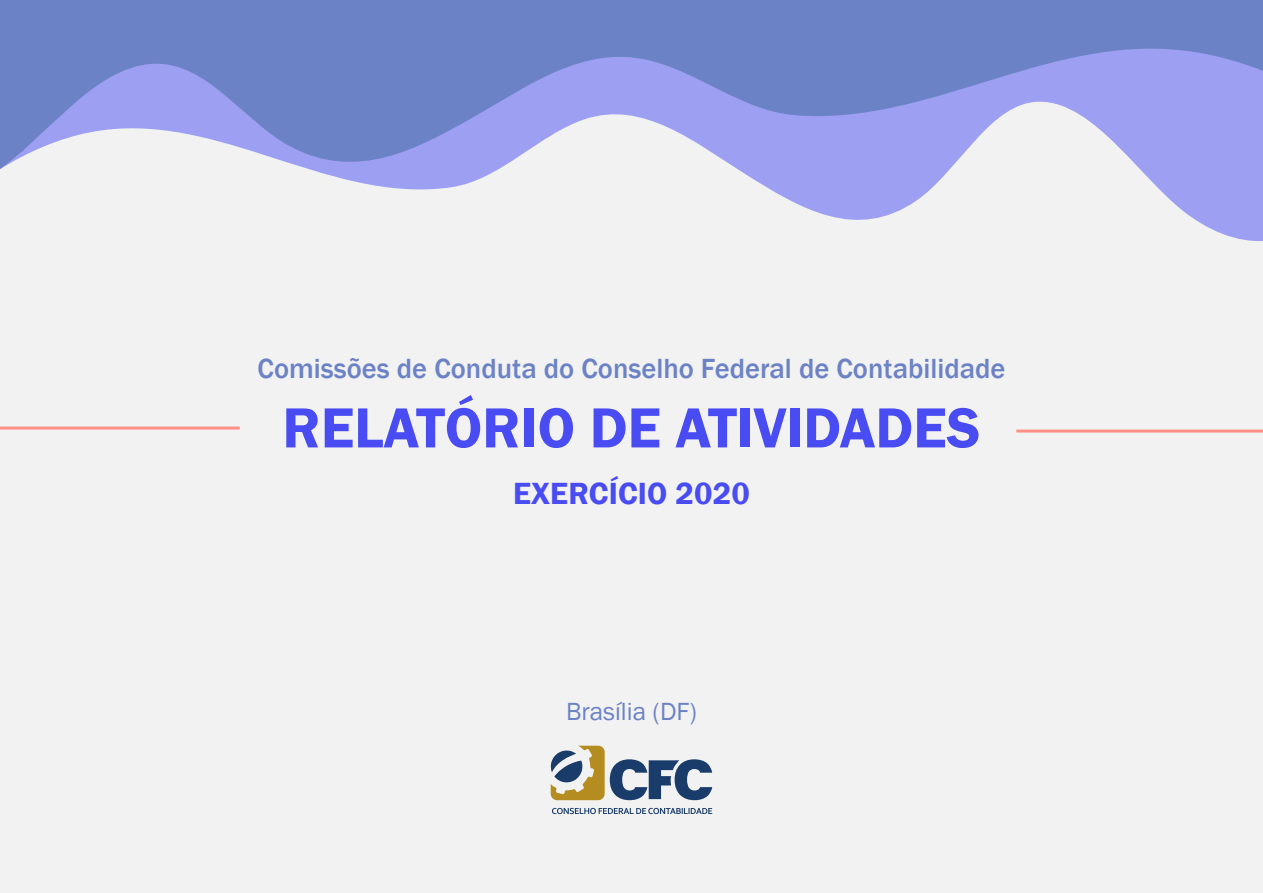
<style>
.page{position:relative;width:1263px;height:893px;background:#f2f2f2}
.page>*{position:absolute;margin:0;border:0;box-sizing:border-box;transform-origin:0 0}
.numero{font:600 58.5px "Franklin Gothic";color:#494cf3}
.numero-2{font:600 31.5px "Franklin Gothic";letter-spacing:.005em;color:#494cf3}
.numero-3{font:500 28.5px "Franklin Gothic";color:#6c82c6}
.numero-4{font:25.5px "Franklin Gothic";color:#6c82c6}
</style>
<div class="page">
<svg style="left:790px;top:200px;width:473px;height:42px"></svg>
<svg style="left:0;top:0;width:1263px;height:200px"></svg>
<svg style="left:552px;top:808px;width:160px;height:6px"></svg>
<svg style="left:550px;top:746px;width:162px;height:54px"></svg>
<hr style="left:0;top:427px;width:240px;height:3px;background:#fd9185">
<hr style="left:1016px;top:430px;width:247px;height:3px;background:#fd9185">
<p class="numero-3" style="left:258px;top:351px;width:749px">Comissões de Conduta do Conselho Federal de Contabilidade</p>
<p class="numero" style="left:282px;top:392px;width:700px">RELATÓRIO DE ATIVIDADES</p>
<p class="numero-2" style="left:513px;top:474px;width:238px">EXERCÍCIO 2020</p>
<p class="numero-4" style="left:566px;top:696px;width:132px">Brasília (DF)</p>
</div>
